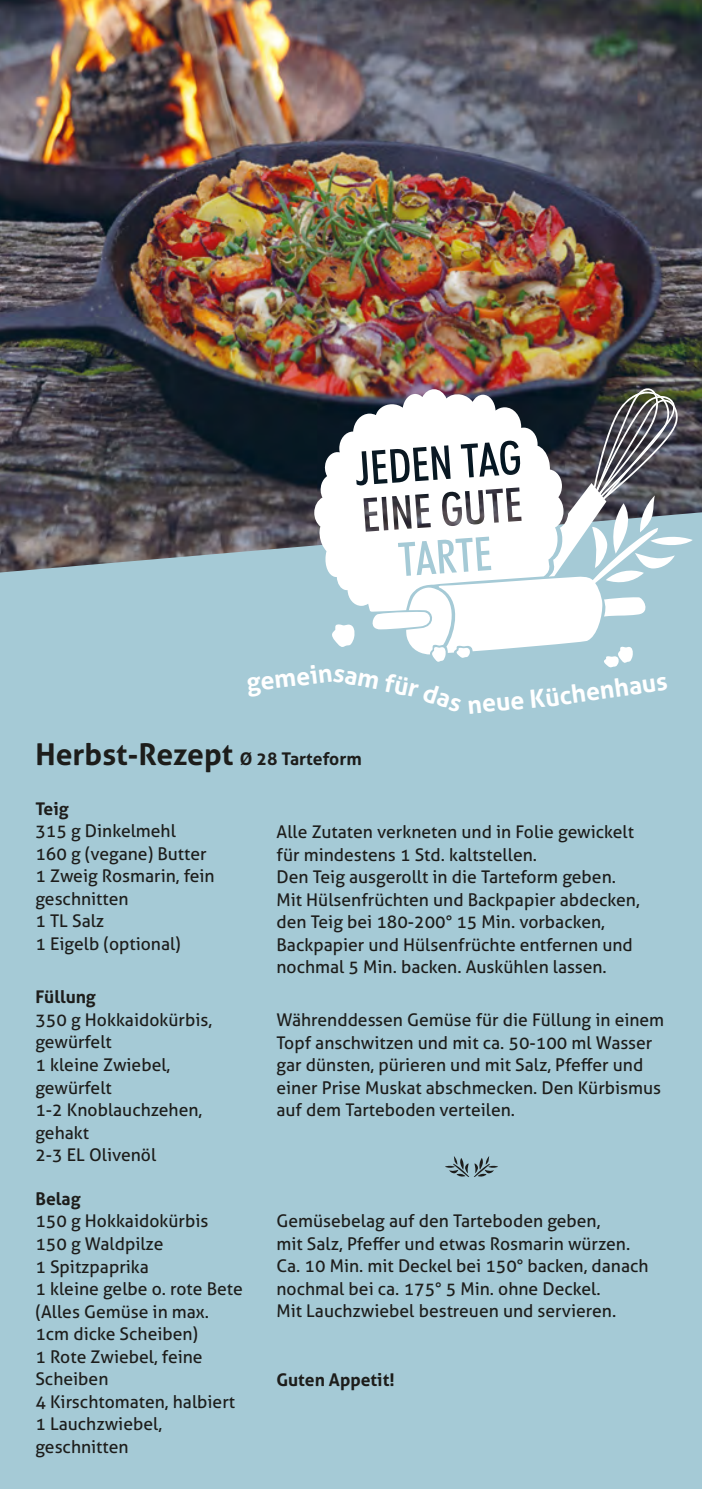
<style>
.page{position:relative;width:702px;height:1489px;background:#fff}
.page>*{position:absolute;margin:0;border:0;box-sizing:border-box;transform-origin:0 0}
.text{font:700 30px "Aller";color:#1d1d1b}
.t1{font:700 25px "Aller";color:#fff}
.text-2{font:17.5px/22.5px "Aller";color:#1d1d1b}
.text-3{font:700 17.5px "Aller";color:#1d1d1b}
.s1{font-size:17.5px}
.s2{font-weight:700}
</style>
<div class="page">
<div style="left:0;top:0;width:702px;height:1488px;background:#a5cad6"></div>
<img style="left:0;top:0;width:702px;height:572px">
<svg style="left:314px;top:389px;width:53px;height:217px;background:#b0b5b9"></svg>
<svg style="left:332px;top:624px;width:23px;height:23px"></svg>
<svg style="left:367px;top:388px;width:325px;height:279px"></svg>
<svg style="left:445px;top:1156px;width:53px;height:21px"></svg>
<h2 class="t1" style="left:244px;top:667px;width:88px;rotate:-7deg">gemein</h2>
<h2 class="t1" style="left:336px;top:656px;width:78px;rotate:11deg">sam fü</h2>
<p class="text" style="left:35px;top:736px;width:328px">Herbst-Rezept <span class="s1">Ø 28 Tarteform</span></p>
<h2 class="t1" style="left:466px;top:689px;width:80px;rotate:-5deg">neue K</h2>
<h2 class="t1" style="left:543px;top:682px;width:125px;rotate:-8deg">üchenhaus</h2>
<p class="text-2" style="left:35px;top:797px;width:181px"><span class="s2">Teig<br></span>315 g Dinkelmehl<br>160 g (vegane) Butter<br>1 Zweig Rosmarin, fein geschnitten<br>1 TL Salz<br>1 Eigelb (optional)</p>
<p class="text-2" style="left:35px;top:985px;width:178px"><span class="s2">Füllung<br></span>350 g Hokkaidokürbis, gewürfelt<br>1 kleine Zwiebel, gewürfelt<br>1-2 Knoblauchzehen, gehakt<br>2-3 EL Olivenöl</p>
<p class="text-2" style="left:35px;top:1187px;width:209px"><span class="s2">Belag<br></span>150 g Hokkaidokürbis<br>150 g Waldpilze<br>1 Spitzpaprika<br>1 kleine gelbe o. rote Bete (Alles Gemüse in max.<br>1cm dicke Scheiben)<br>1 Rote Zwiebel, feine<br>Scheiben<br>4 Kirschtomaten, halbiert<br>1 Lauchzwiebel, geschnitten</p>
<p class="text-2" style="left:276px;top:820px;width:365px">Alle Zutaten verkneten und in Folie gewickelt für mindestens 1 Std. kaltstellen.<br>Den Teig ausgerollt in die Tarteform geben.<br>Mit Hülsenfrüchten und Backpapier abdecken, den Teig bei 180-200° 15 Min. vorbacken, Backpapier und Hülsenfrüchte entfernen und nochmal 5 Min. backen. Auskühlen lassen.</p>
<p class="text-2" style="left:276px;top:1008px;width:389px">Währenddessen Gemüse für die Füllung in einem Topf anschwitzen und mit ca. 50-100 ml Wasser gar dünsten, pürieren und mit Salz, Pfeffer und einer Prise Muskat abschmecken. Den Kürbismus auf dem Tarteboden verteilen.</p>
<p class="text-2" style="left:276px;top:1209px;width:355px">Gemüsebelag auf den Tarteboden geben, mit Salz, Pfeffer und etwas Rosmarin würzen.</p>
<p class="text-2" style="left:276px;top:1254px;width:373px">Ca. 10 Min. mit Deckel bei 150° backen, danach nochmal bei ca. 175° 5 Min. ohne Deckel.</p>
<p class="text-2" style="left:276px;top:1299px;width:341px">Mit Lauchzwiebel bestreuen und servieren.</p>
<p class="text-3" style="left:276px;top:1368px;width:120px">Guten Appetit!</p>
</div>
